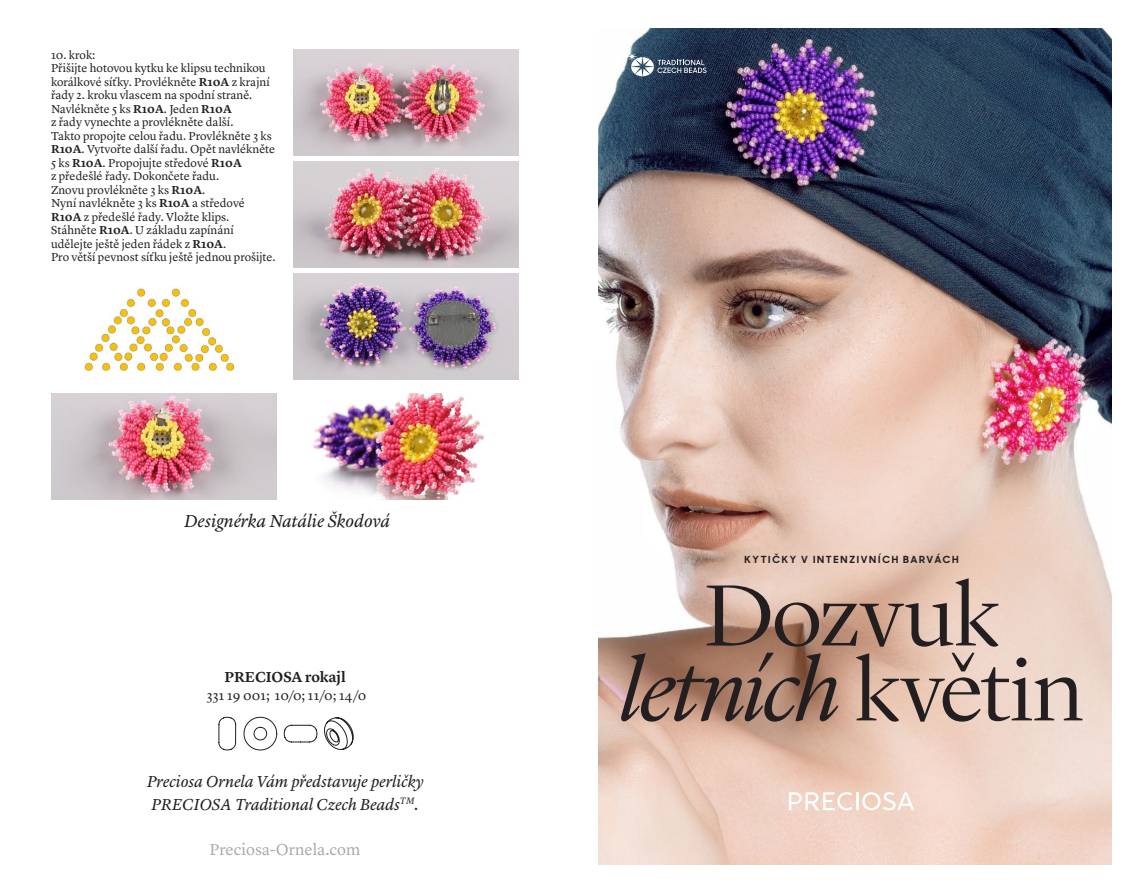
<style>
.page{position:relative;width:1140px;height:893px;background:#fff}
.page>*{position:absolute;margin:0;border:0;box-sizing:border-box;transform-origin:0 0}
.t1{font:300 90px/75px "Lyon Display";color:#231f20;text-align:center;scale:1.05 1}
.t2{font:italic 18px "Lyon Text";letter-spacing:-.005em;color:#231f20}
.t3{font:italic 16.5px/22.5px "Lyon Text";letter-spacing:-.005em;color:#231f20}
.t4{font:16.5px "Lyon Text";color:#a8abac}
.t5{font:600 15px "Lyon Text";color:#231f20}
.t6{font:13.5px "Lyon Text";letter-spacing:.01em;color:#231f20}
.t7{font:12px/13.5px "Lyon Text";color:#231f20}
.t8{font:700 9.75px "Sharp Sans Display No 1";letter-spacing:.17em;color:#231f20;scale:1.05 1}
.s1{font-weight:600}
.s2{font-style:italic}
</style>
<div class="page">
<img style="left:598px;top:28px;width:513px;height:836px">
<hr style="left:855px;top:792px;width:3px;height:18px;background:#fff">
<svg style="left:862px;top:792px;width:52px;height:18px"></svg>
<svg style="left:789px;top:792px;width:63px;height:18px"></svg>
<svg style="left:626px;top:52px;width:80px;height:24px;background:#5c6c7f"></svg>
<svg style="left:244px;top:717px;width:33px;height:33px"></svg>
<svg style="left:219px;top:717px;width:17px;height:33px"></svg>
<svg style="left:284px;top:725px;width:33px;height:17px"></svg>
<svg style="left:324px;top:717px;width:29px;height:33px"></svg>
<img style="left:84px;top:288px;width:151px;height:84px">
<img style="left:51px;top:393px;width:225px;height:107px">
<img style="left:293px;top:50px;width:226px;height:106px">
<img style="left:293px;top:162px;width:226px;height:106px">
<img style="left:293px;top:274px;width:225px;height:106px">
<img style="left:312px;top:393px;width:172px;height:107px">
<p class="t7" style="left:51px;top:47px;width:226px">10. krok:<br>Přišijte hotovou kytku ke klipsu technikou korálkové síťky. Provlékněte <span class="s1">R10A</span> z krajní řady 2. kroku vlascem na spodní straně.<br>Navlékněte 5 ks <span class="s1">R10A</span>. Jeden <span class="s1">R10A<br></span>z řady vynechte a provlékněte další.<br>Takto propojte celou řadu. Provlékněte 3 ks <span class="s1">R10A</span>. Vytvořte další řadu. Opět navlékněte 5 ks <span class="s1">R10A</span>. Propojujte středové <span class="s1">R10A<br></span>z předešlé řady. Dokončete řadu.<br>Znovu provlékněte 3 ks <span class="s1">R10A</span>.<br>Nyní navlékněte 3 ks <span class="s1">R10A</span> a středové <span class="s1">R10A</span> z předešlé řady. Vložte klips.<br>Stáhněte <span class="s1">R10A</span>. U základu zapínání udělejte ještě jeden řádek z <span class="s1">R10A</span>.<br>Pro větší pevnost síťku ještě jednou prošijte.</p>
<h2 class="t2" style="left:184px;top:507px;width:207px">Designérka Natálie Škodová</h2>
<p class="t5" style="left:224px;top:665px;width:123px">PRECIOSA rokajl</p>
<p class="t6" style="left:207px;top:685px;width:161px">331 19 001; 10/0; 11/0; 14/0</p>
<h3 class="t3" style="left:147px;top:769px;width:278px">Preciosa Ornela Vám představuje perličky<br>PRECIOSA Traditional Czech Beads<sup>TM</sup>.</h3>
<h3 class="t4" style="left:209px;top:836px;width:152px">Preciosa-Ornela.com</h3>
<p class="t8" style="left:744px;top:551px;width:205px">KYTIČKY V INTENZIVNÍCH BARVÁCH</p>
<h1 class="t1" style="left:619px;top:572px;width:443px">Dozvuk <span class="s2">letních</span> květin</h1>
</div>
